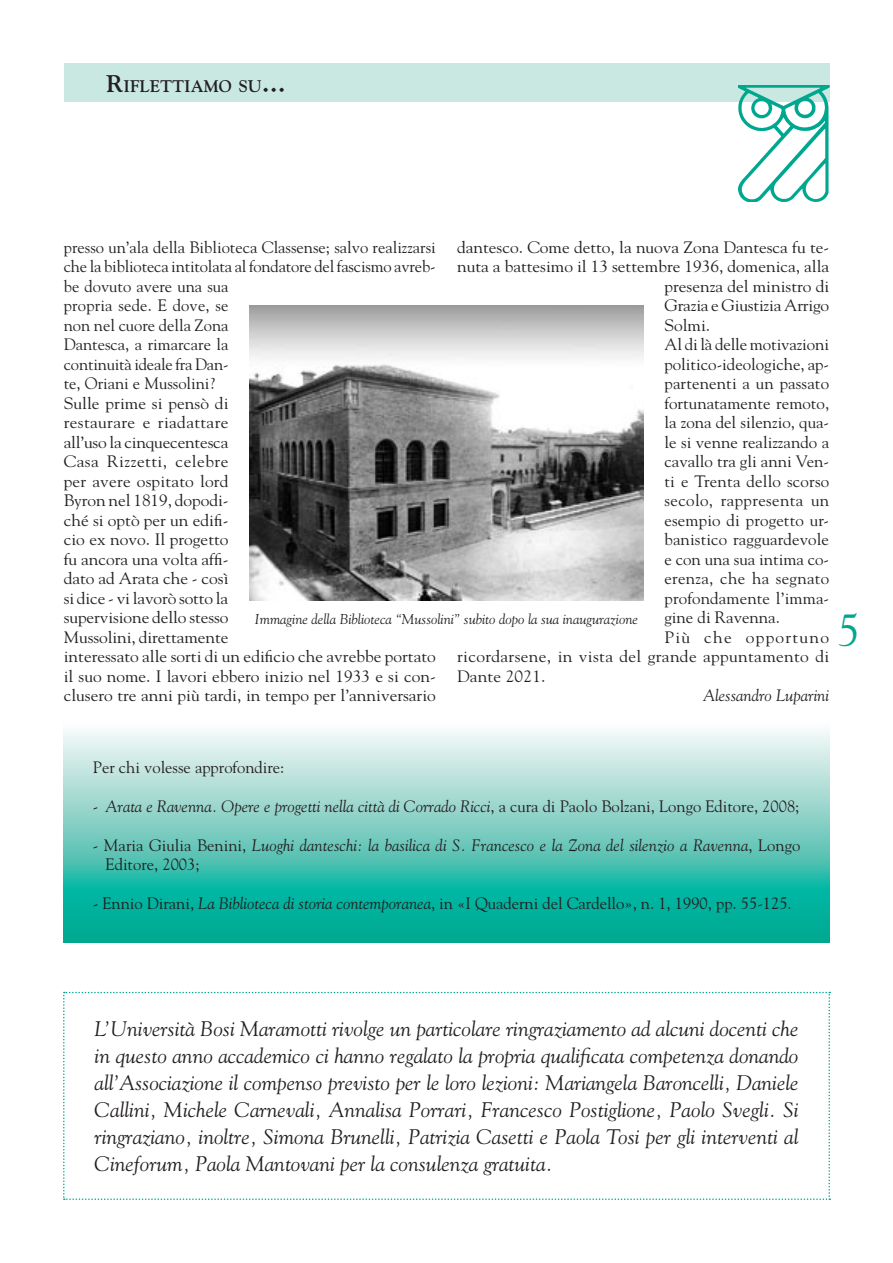
<style>
.page{position:relative;width:893px;height:1263px;background:#fff}
.page>*{position:absolute;margin:0;border:0;box-sizing:border-box;transform-origin:0 0}
.t1{font:45px "Goudy Std";color:#00a78f}
.t2{font:italic 21px/27px "Goudy Std";color:#231f20;text-align:justify}
.t3{font:700 16.8px "Goudy Std";color:#231f20}
.t4{font:16.5px/19.5px "Goudy Std";color:#231f20}
.t5{font:italic 16.5px/19.5px "Goudy Std";color:#231f20}
.t6{font:16.5px "Goudy Std";color:#231f20;scale:1.05 1}
.t7{font:16.5px "Goudy Std";letter-spacing:.02em;color:#231f20;scale:1.05 1}
.t8{font:16.5px "Goudy Std";letter-spacing:.025em;color:#231f20}
.t9{font:16.5px "Goudy Std";letter-spacing:.02em;color:#231f20}
.t10{font:16.5px "Goudy Std";letter-spacing:.075em;color:#231f20;scale:1.05 1}
.t11{font:italic 14.25px "Goudy Std";color:#231f20}
.s1{font-size:24px}
.s2{font-style:normal}
.s3{font-style:italic}
</style>
<div class="page">
<div style="left:64px;top:64px;width:765px;height:38px;background:#cae8e2"></div>
<img style="left:738px;top:85px;width:92px;height:117px">
<svg style="left:64px;top:729px;width:765px;height:214px;background:#6cccbf"></svg>
<img style="left:250px;top:305px;width:393px;height:295px">
<svg style="left:63px;top:992px;width:767px;height:208px"></svg>
<p class="t3" style="left:106px;top:76px;width:181px"><span class="s1">R</span>IFLETTIAMO SU<span class="s1">…</span></p>
<p class="t4" style="left:64px;top:237px;width:374px">presso un’ala della Biblioteca Classense; salvo realizzarsi che la biblioteca intitolata al fondatore del fascismo avreb&shy;be dovuto avere una sua<br>propria sede. E dove, se<br>non nel cuore della Zona<br>Dantesca, a rimarcare la<br>continuità ideale fra Dan-<br>te, Oriani e Mussolini?<br>Sulle prime si pensò di<br>restaurare e riadattare<br>all’uso la cinquecentesca<br>Casa Rizzetti, celebre<br>per avere ospitato lord<br>Byron nel 1819, dopodi-<br>ché si optò per un edifi-<br>cio ex novo. Il progetto<br>fu ancora una volta affi-<br>dato ad Arata che - così<br>si dice - vi lavorò sotto la<br>supervisione dello stesso<br>Mussolini, direttamente<br>interessato alle sorti di un edificio che avrebbe portato il suo nome. I lavori ebbero inizio nel 1933 e si con&shy;clusero tre anni più tardi, in tempo per l’anniversario</p>
<p class="t6" style="left:457px;top:237px;width:356px">dantesco. Come detto, la nuova Zona Dantesca fu te-</p>
<p class="t6" style="left:457px;top:256px;width:356px">nuta a battesimo il 13 settembre 1936, domenica, alla</p>
<p class="t6" style="left:664px;top:276px;width:158px">presenza del ministro di</p>
<p class="t6" style="left:664px;top:295px;width:158px">Grazia e Giustizia Arrigo</p>
<p class="t6" style="left:664px;top:315px;width:45px">Solmi.</p>
<p class="t4" style="left:664px;top:334px;width:166px">Al di là delle motivazioni</p>
<p class="t4" style="left:664px;top:354px;width:166px">politico-ideologiche, ap-</p>
<p class="t4" style="left:664px;top:373px;width:166px">partenenti a un passato</p>
<p class="t4" style="left:664px;top:393px;width:166px">fortunatamente remoto,</p>
<p class="t4" style="left:664px;top:412px;width:166px">la zona del silenzio, qua-</p>
<p class="t4" style="left:664px;top:432px;width:166px">le si venne realizzando a</p>
<p class="t4" style="left:664px;top:451px;width:166px">cavallo tra gli anni Ven-</p>
<p class="t4" style="left:664px;top:471px;width:166px">ti e Trenta dello scorso</p>
<p class="t8" style="left:664px;top:490px;width:166px">secolo, rappresenta un</p>
<p class="t4" style="left:664px;top:510px;width:166px">esempio di progetto ur-</p>
<p class="t4" style="left:664px;top:529px;width:166px">banistico ragguardevole</p>
<p class="t4" style="left:664px;top:549px;width:166px">e con una sua intima co-</p>
<p class="t9" style="left:664px;top:568px;width:166px">erenza, che ha segnato</p>
<p class="t4" style="left:664px;top:588px;width:166px">profondamente l’imma-</p>
<p class="t4" style="left:664px;top:607px;width:117px">gine di Ravenna.</p>
<p class="t10" style="left:664px;top:627px;width:158px">Più che opportuno</p>
<p class="t7" style="left:457px;top:646px;width:356px">ricordarsene, in vista del grande appuntamento di</p>
<p class="t6" style="left:457px;top:666px;width:86px">Dante 2021.</p>
<p class="t5" style="left:703px;top:685px;width:127px">Alessandro Luparini</p>
<p class="t11" style="left:255px;top:610px;width:384px">Immagine della Biblioteca “Mussolini” subito dopo la sua inaugurazione</p>
<h1 class="t1" style="left:838px;top:602px;width:24px">5</h1>
<p class="t4" style="left:93px;top:757px;width:193px">Per chi volesse approfondire:</p>
<p class="t5" style="left:93px;top:796px;width:708px"><span class="s2">-</span> Arata e Ravenna. Opere e progetti nella città di Corrado Ricci<span class="s2">, a cura di Paolo Bolzani, Longo Editore, 2008;</span></p>
<p class="t5" style="left:106px;top:835px;width:696px;text-indent:-13px"><span class="s2">- Maria Giulia Benini,</span> Luoghi danteschi: la basilica di S. Francesco e la Zona del silenzio a Ravenna<span class="s2">, Longo<br>Editore, 2003;</span></p>
<p class="t4" style="left:93px;top:894px;width:700px">- Ennio Dirani, <span class="s3">La Biblioteca di storia contemporanea</span>, in «I Quaderni del Cardello», n. 1, 1990, pp. 55-125.</p>
<p class="t2" style="left:95px;top:1015px;width:705px">L’Università Bosi Maramotti rivolge un particolare ringraziamento ad alcuni docenti che in questo anno accademico ci hanno regalato la propria qualificata competenza donando all’Associazione il compenso previsto per le loro lezioni: Mariangela Baroncelli, Daniele Callini, Michele Carnevali, Annalisa Porrari, Francesco Postiglione, Paolo Svegli. Si ringraziano, inoltre, Simona Brunelli, Patrizia Casetti e Paola Tosi per gli interventi al Cineforum, Paola Mantovani per la consulenza gratuita.</p>
</div>
